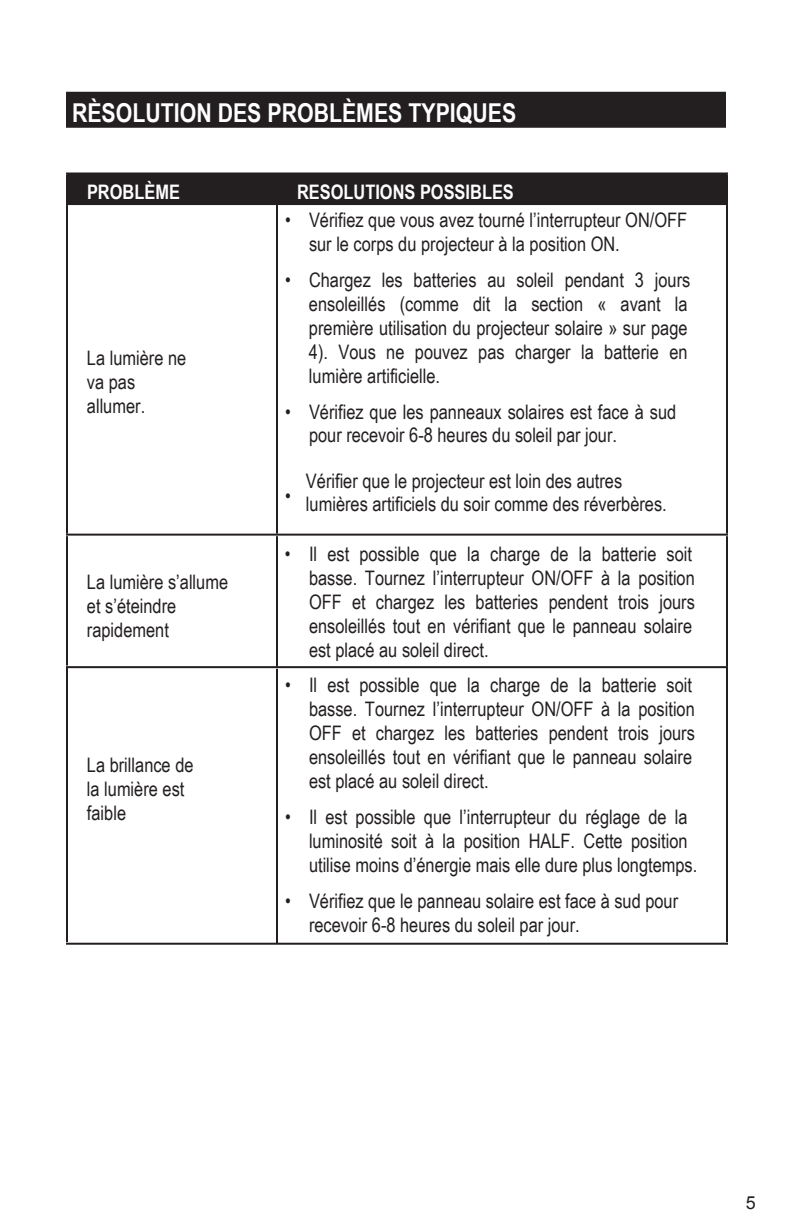
<style>
.page{position:relative;width:792px;height:1224px;background:#fff}
.page>*{position:absolute;margin:0;border:0;box-sizing:border-box;transform-origin:0 0}
.HEADING{font:700 26px "Arial Narrow";color:#fff}
.table_text{font:20px/24px "Arial Narrow";color:#231f20}
.table_text-2{font:700 20px "Arial Narrow";color:#fff}
.t1{font:italic 20px "Arial Narrow";color:#231f20}
.t2{font:18px "Arial";color:#231f20}
.s1{font-style:italic}
</style>
<div class="page">
<div style="left:66px;top:92px;width:660px;height:36px;background:#231f20"></div>
<div style="left:67px;top:174px;width:660px;height:29px;background:#231f20"></div>
<hr style="left:66px;top:172px;width:211px;height:2px;background:#231f20">
<hr style="left:66px;top:175px;width:2px;height:28px;background:#231f20">
<hr style="left:277px;top:172px;width:451px;height:2px;background:#231f20">
<hr style="left:276px;top:175px;width:2px;height:28px;background:#231f20">
<hr style="left:726px;top:175px;width:2px;height:28px;background:#231f20">
<hr style="left:66px;top:203px;width:211px;height:2px;background:#231f20">
<hr style="left:66px;top:205px;width:2px;height:329px;background:#231f20">
<hr style="left:277px;top:203px;width:451px;height:2px;background:#231f20">
<hr style="left:276px;top:205px;width:2px;height:329px;background:#231f20">
<hr style="left:726px;top:205px;width:2px;height:329px;background:#231f20">
<hr style="left:66px;top:534px;width:211px;height:2px;background:#231f20">
<hr style="left:66px;top:536px;width:2px;height:130px;background:#231f20">
<hr style="left:277px;top:534px;width:451px;height:2px;background:#231f20">
<hr style="left:276px;top:536px;width:2px;height:130px;background:#231f20">
<hr style="left:726px;top:536px;width:2px;height:130px;background:#231f20">
<hr style="left:66px;top:666px;width:211px;height:2px;background:#231f20">
<hr style="left:66px;top:667px;width:2px;height:275px;background:#231f20">
<hr style="left:277px;top:666px;width:451px;height:2px;background:#231f20">
<hr style="left:276px;top:669px;width:2px;height:274px;background:#231f20">
<hr style="left:726px;top:667px;width:2px;height:275px;background:#231f20">
<hr style="left:66px;top:943px;width:211px;height:2px;background:#231f20">
<hr style="left:277px;top:943px;width:451px;height:2px;background:#231f20">
<p class="HEADING" style="left:72px;top:93px;width:446px">RÈSOLUTION DES PROBLÈMES TYPIQUES</p>
<p class="table_text-2" style="left:87px;top:177px;width:94px">PROBLÈME</p>
<p class="table_text-2" style="left:297px;top:177px;width:218px">RESOLUTIONS POSSIBLES</p>
<p class="table_text" style="left:87px;top:345px;width:101px">La lumière ne va pas allumer.</p>
<p class="table_text" style="left:87px;top:570px;width:143px">La lumière s’allume et s’éteindre rapidement</p>
<p class="table_text" style="left:87px;top:752px;width:108px">La brillance de la lumière est faible</p>
<p class="table_text" style="left:309px;top:207px;width:380px;text-indent:-24px"><span class="s1">•</span> Vérifiez que vous avez tourné l’interrupteur ON/OFF sur le corps du projecteur à la position ON.</p>
<p class="table_text" style="left:309px;top:267px;width:383px;text-indent:-24px"><span class="s1">•</span> Chargez les batteries au soleil pendant 3 jours ensoleillés (comme dit la section « avant la première utilisation du projecteur solaire » sur page 4). Vous ne pouvez pas charger la batterie en lumière artificielle.</p>
<p class="t1" style="left:285px;top:398px;width:7px">•</p>
<p class="table_text" style="left:309px;top:399px;width:369px;line-height:23.2px">Vérifiez que les panneaux solaires est face à sud pour recevoir 6-8 heures du soleil par jour.</p>
<p class="table_text" style="left:306px;top:469px;width:362px;line-height:23.2px">Vérifier que le projecteur est loin des autres lumières artificiels du soir comme des réverbères.</p>
<p class="t1" style="left:285px;top:482px;width:7px">•</p>
<p class="table_text" style="left:309px;top:541px;width:387px;text-indent:-24px"><span class="s1">•</span> Il est possible que la charge de la batterie soit basse. Tournez l’interrupteur ON/OFF à la position OFF et chargez les batteries pendent trois jours ensoleillés tout en vérifiant que le panneau solaire est placé au soleil direct.</p>
<p class="table_text" style="left:309px;top:672px;width:387px;text-indent:-24px"><span class="s1">•</span> Il est possible que la charge de la batterie soit basse. Tournez l’interrupteur ON/OFF à la position OFF et chargez les batteries pendent trois jours ensoleillés tout en vérifiant que le panneau solaire est placé au soleil direct.</p>
<p class="table_text" style="left:309px;top:804px;width:390px;text-indent:-24px"><span class="s1">•</span> Il est possible que l’interrupteur du réglage de la luminosité soit à la position HALF. Cette position utilise moins d’énergie mais elle dure plus longtemps.</p>
<p class="table_text" style="left:309px;top:888px;width:371px;text-indent:-24px"><span class="s1">•</span> Vérifiez que le panneau solaire est face à sud pour recevoir 6-8 heures du soleil par jour.</p>
<p class="t2" style="left:746px;top:1191px;width:12px">5</p>
</div>
